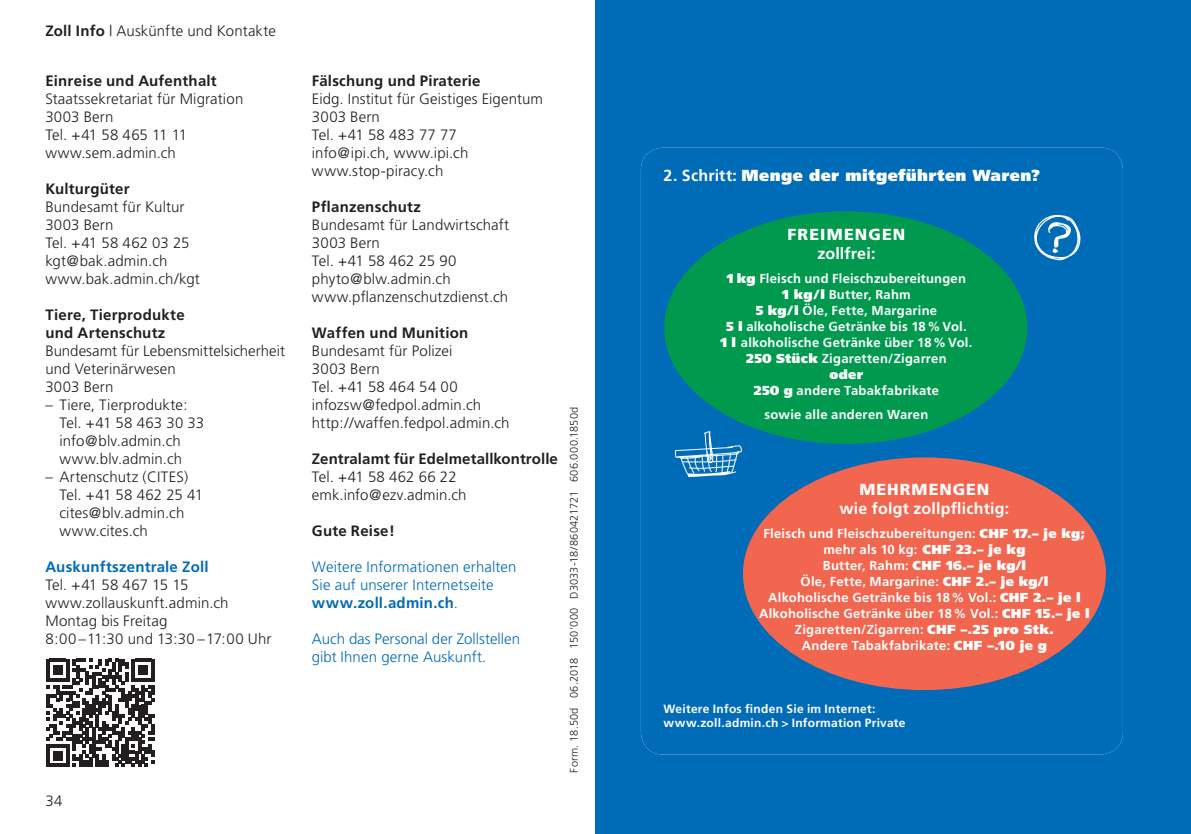
<style>
.page{position:relative;width:1191px;height:834px;background:#fff}
.page>*{position:absolute;margin:0;border:0;box-sizing:border-box;transform-origin:0 0}
.t1{font:900 16px "Frutiger";letter-spacing:.025em;color:#fff}
.t2{font:700 16px "Frutiger";letter-spacing:.015em;color:#fff}
.t3{font:900 16px "Frutiger";letter-spacing:.07em;color:#fff}
.t4{font:300 15px/18px "Frutiger";letter-spacing:.01em;color:#231f20}
.t5{font:700 15px/18px "Frutiger";letter-spacing:.015em;color:#231f20}
.t6{font:300 15px/18px "Frutiger";letter-spacing:.005em;color:#006bb6}
.t7{font:700 15px "Frutiger";letter-spacing:.015em;color:#006bb6}
.t8{font:700 13px/16px "Frutiger";letter-spacing:.02em;color:#fff;text-align:center}
.t9{font:700 12px/14px "Frutiger";letter-spacing:.02em;color:#fff}
.t10{font:300 11px "Frutiger";letter-spacing:.02em;color:#231f20}
.s1{font-weight:700}
.s2{font-weight:900}
</style>
<div class="page">
<div style="left:595px;top:0;width:596px;height:833px;background:#006bb6"></div>
<svg style="left:641px;top:147px;width:482px;height:607px"></svg>
<div style="left:664px;top:211px;width:363px;height:233px;background:#00994e;border-radius:50%"></div>
<svg style="left:675px;top:431px;width:67px;height:46px"></svg>
<svg style="left:1034px;top:215px;width:46px;height:45px"></svg>
<div style="left:743px;top:457px;width:363px;height:233px;background:#f2664f;border-radius:50%"></div>
<svg style="left:46px;top:658px;width:109px;height:108px"></svg>
<p class="t4" style="left:45px;top:22px;width:232px"><span class="s1">Zoll Info</span> | Auskünfte und Kontakte</p>
<p class="t5" style="left:45px;top:71px;width:173px">Einreise und Aufenthalt</p>
<p class="t4" style="left:45px;top:90px;width:199px">Staatssekretariat für Migration<br>3003 Bern<br>Tel. +41 58 465 11 11 www.sem.admin.ch</p>
<p class="t5" style="left:45px;top:179px;width:86px">Kulturgüter</p>
<p class="t4" style="left:45px;top:198px;width:156px">Bundesamt für Kultur<br>3003 Bern<br>Tel. +41 58 462 03 25 kgt@bak.admin.ch www.bak.admin.ch/kgt</p>
<p class="t5" style="left:45px;top:305px;width:141px">Tiere, Tierprodukte und Artenschutz</p>
<p class="t4" style="left:45px;top:342px;width:241px">Bundesamt für Lebensmittelsicherheit und Veterinärwesen<br>3003 Bern</p>
<p class="t4" style="left:60px;top:396px;width:146px;text-indent:-14px">– Tiere, Tierprodukte:<br>Tel. +41 58 463 30 33 info@blv.admin.ch www.blv.admin.ch</p>
<p class="t4" style="left:60px;top:468px;width:145px;text-indent:-14px">– Artenschutz (CITES)<br>Tel. +41 58 462 25 41 cites@blv.admin.ch www.cites.ch</p>
<p class="t7" style="left:45px;top:558px;width:165px">Auskunftszentrale Zoll</p>
<p class="t4" style="left:45px;top:576px;width:228px">Tel. +41 58 467 15 15 www.zollauskunft.admin.ch<br>Montag bis Freitag<br>8:00 – 11:30 und 13:30 – 17:00 Uhr</p>
<p class="t4" style="left:45px;top:791px;width:18px">34</p>
<p class="t5" style="left:312px;top:71px;width:170px">Fälschung und Piraterie</p>
<p class="t4" style="left:312px;top:90px;width:232px">Eidg. Institut für Geistiges Eigentum<br>3003 Bern<br>Tel. +41 58 483 77 77<br>info@ipi.ch, www.ipi.ch www.stop-piracy.ch</p>
<p class="t5" style="left:312px;top:197px;width:111px">Pflanzenschutz</p>
<p class="t4" style="left:312px;top:216px;width:199px">Bundesamt für Landwirtschaft<br>3003 Bern<br>Tel. +41 58 462 25 90 phyto@blw.admin.ch www.pflanzenschutzdienst.ch</p>
<p class="t5" style="left:312px;top:323px;width:158px">Waffen und Munition</p>
<p class="t4" style="left:312px;top:342px;width:199px">Bundesamt für Polizei<br>3003 Bern<br>Tel. +41 58 464 54 00 infozsw@fedpol.admin.ch http://waffen.fedpol.admin.ch</p>
<p class="t5" style="left:312px;top:449px;width:247px">Zentralamt für Edelmetallkontrolle</p>
<p class="t4" style="left:312px;top:468px;width:156px">Tel. +41 58 462 66 22 emk.info@ezv.admin.ch</p>
<p class="t5" style="left:312px;top:521px;width:85px">Gute Reise!</p>
<p class="t6" style="left:312px;top:558px;width:206px">Weitere Informationen erhalten<br>Sie auf unserer Internetseite <span class="s1">www.zoll.admin.ch</span>.</p>
<p class="t6" style="left:312px;top:630px;width:210px">Auch das Personal der Zollstellen gibt Ihnen gerne Auskunft.</p>
<p class="t10" style="left:568px;top:772px;width:367px;rotate:-90deg">Form. 18.50d 06.2018 150‘000 D3033-18/860421721 606.000.1850d</p>
<p class="t1" style="left:663px;top:166px;width:378px"><span class="s1">2. Schritt:</span> Menge der mitgeführten Waren?</p>
<p class="t3" style="left:787px;top:225px;width:119px">FREIMENGEN</p>
<p class="t2" style="left:817px;top:244px;width:60px">zollfrei:</p>
<p class="t8" style="left:720px;top:270px;width:253px"><span class="s2">1 kg</span> Fleisch und Fleischzubereitungen<br><span class="s2">1 kg/l</span> Butter, Rahm<br><span class="s2">5 kg/l</span> Öle, Fette, Margarine<br><span class="s2">5 l</span> alkoholische Getränke bis 18% Vol.<br><span class="s2">1 l</span> alkoholische Getränke über 18% Vol.<br><span class="s2">250 Stück</span> Zigaretten/Zigarren<br><span class="s2">oder<br>250 g</span> andere Tabakfabrikate</p>
<p class="t8" style="left:764px;top:406px;width:165px">sowie alle anderen Waren</p>
<p class="t3" style="left:859px;top:479px;width:131px">MEHRMENGEN</p>
<p class="t2" style="left:839px;top:498px;width:171px">wie folgt zollpflichtig:</p>
<p class="t8" style="left:759px;top:525px;width:332px">Fleisch und Fleischzubereitungen: <span class="s2">CHF 17.– je kg; </span>mehr als 10 kg: <span class="s2">CHF 23.– je kg<br></span>Butter, Rahm: <span class="s2">CHF 16.– je kg/l<br></span>Öle, Fette, Margarine: <span class="s2">CHF 2.– je kg/l </span>Alkoholische Getränke bis 18% Vol.: <span class="s2">CHF 2.– je l </span>Alkoholische Getränke über 18% Vol.: <span class="s2">CHF 15.– je l </span>Zigaretten/Zigarren: <span class="s2">CHF –.25 pro Stk.<br></span>Andere Tabakfabrikate: <span class="s2">CHF –.10 je g</span></p>
<p class="t9" style="left:663px;top:701px;width:243px">Weitere Infos finden Sie im Internet: www.zoll.admin.ch &gt; Information Private</p>
</div>
